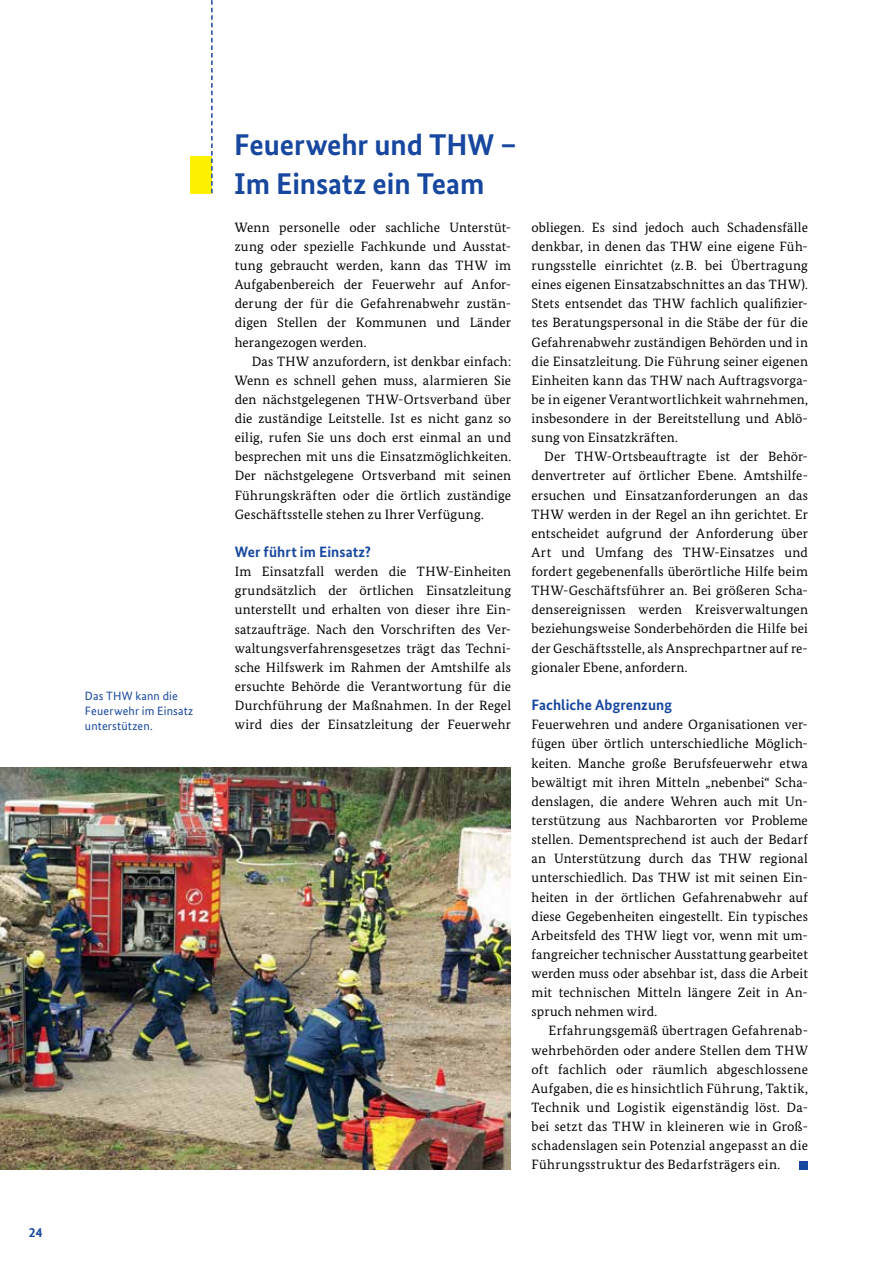
<style>
.page{position:relative;width:893px;height:1263px;background:#fff}
.page>*{position:absolute;margin:0;border:0;box-sizing:border-box;transform-origin:0 0}
.t1{font:700 30px/38.2px "Bundes Sans";letter-spacing:-.005em;color:#17479e}
.t2{font:700 15px "Bundes Sans";letter-spacing:.005em;color:#17479e}
.t3{font:13.5px/19.2px "Bundes Serif";letter-spacing:.015em;color:#000;text-align:justify}
.t4{font:700 13.5px "Bundes Sans";color:#17479e}
.t5{font:12px/15px "Bundes Sans";letter-spacing:.015em;color:#17479e}
</style>
<div class="page">
<img style="left:0;top:767px;width:510px;height:402px">
<div style="left:799px;top:1161px;width:9px;height:8px;background:#17479e"></div>
<div style="left:190px;top:156px;width:21px;height:37px;background:#fff200"></div>
<svg style="left:211px;top:0;width:2px;height:193px"></svg>
<p class="t4" style="left:29px;top:1224px;width:15px">24</p>
<p class="t5" style="left:85px;top:688px;width:110px">Das THW kann die<br>Feuerwehr im Einsatz unterstützen.</p>
<h1 class="t1" style="left:234px;top:125px;width:284px">Feuerwehr und THW –<br>Im Einsatz ein Team</h1>
<p class="t3" style="left:235px;top:217px;width:278px">Wenn personelle oder sachliche Unterstüt&shy;zung oder spezielle Fachkunde und Ausstat&shy;tung gebraucht werden, kann das THW im Aufgabenbereich der Feuerwehr auf Anfor&shy;derung der für die Gefahrenabwehr zustän&shy;digen Stellen der Kommunen und Länder herangezogen werden.</p>
<p class="t3" style="left:235px;top:351px;width:278px;text-indent:17px">Das THW anzufordern, ist denkbar einfach:<br>Wenn es schnell gehen muss, alarmieren Sie den nächstgelegenen THW-Ortsverband über die zuständige Leitstelle. Ist es nicht ganz so eilig, rufen Sie uns doch erst einmal an und besprechen mit uns die Einsatzmöglichkeiten.<br>Der nächstgelegene Ortsverband mit seinen Führungskräften oder die örtlich zuständige Geschäftsstelle stehen zu Ihrer Verfügung.</p>
<p class="t2" style="left:235px;top:543px;width:138px">Wer führt im Einsatz?</p>
<p class="t3" style="left:235px;top:562px;width:278px">Im Einsatzfall werden die THW-Einheiten grundsätzlich der örtlichen Einsatzleitung unterstellt und erhalten von dieser ihre Ein&shy;satzaufträge. Nach den Vorschriften des Ver&shy;waltungsverfahrensgesetzes trägt das Techni&shy;sche Hilfswerk im Rahmen der Amtshilfe als ersuchte Behörde die Verantwortung für die Durchführung der Maßnahmen. In der Regel wird dies der Einsatzleitung der Feuerwehr</p>
<p class="t3" style="left:531px;top:217px;width:278px">obliegen. Es sind jedoch auch Schadensfälle denkbar, in denen das THW eine eigene Füh&shy;rungsstelle einrichtet (z.B. bei Übertragung eines eigenen Einsatzabschnittes an das THW).<br>Stets entsendet das THW fachlich qualifizier&shy;tes Beratungspersonal in die Stäbe der für die Gefahrenabwehr zuständigen Behörden und in die Einsatzleitung. Die Führung seiner eigenen Einheiten kann das THW nach Auftragsvorga&shy;be in eigener Verantwortlichkeit wahrnehmen, insbesondere in der Bereitstellung und Ablö&shy;sung von Einsatzkräften.</p>
<p class="t3" style="left:532px;top:447px;width:278px;text-indent:13px">Der THW-Ortsbeauftragte ist der Behör&shy;denvertreter auf örtlicher Ebene. Amtshilfe&shy;ersuchen und Einsatzanforderungen an das THW werden in der Regel an ihn gerichtet. Er entscheidet aufgrund der Anforderung über Art und Umfang des THW-Einsatzes und fordert gegebenenfalls überörtliche Hilfe beim THW-Geschäftsführer an. Bei größeren Scha&shy;densereignissen werden Kreisverwaltungen beziehungsweise Sonderbehörden die Hilfe bei der Geschäftsstelle, als Ansprechpartner auf re&shy;gionaler Ebene, anfordern.</p>
<p class="t2" style="left:531px;top:696px;width:142px">Fachliche Abgrenzung</p>
<p class="t3" style="left:531px;top:715px;width:278px">Feuerwehren und andere Organisationen ver&shy;fügen über örtlich unterschiedliche Möglich&shy;keiten. Manche große Berufsfeuerwehr etwa bewältigt mit ihren Mitteln „nebenbei“ Scha&shy;denslagen, die andere Wehren auch mit Un&shy;terstützung aus Nachbarorten vor Probleme stellen. Dementsprechend ist auch der Bedarf an Unterstützung durch das THW regional unterschiedlich. Das THW ist mit seinen Ein&shy;heiten in der örtlichen Gefahrenabwehr auf diese Gegebenheiten eingestellt. Ein typisches Arbeitsfeld des THW liegt vor, wenn mit um&shy;fangreicher technischer Ausstattung gearbeitet werden muss oder absehbar ist, dass die Arbeit mit technischen Mitteln längere Zeit in An&shy;spruch nehmen wird.</p>
<p class="t3" style="left:532px;top:1021px;width:278px;text-indent:17px">Erfahrungsgemäß übertragen Gefahrenab&shy;wehrbehörden oder andere Stellen dem THW oft fachlich oder räumlich abgeschlossene Aufgaben, die es hinsichtlich Führung, Taktik, Technik und Logistik eigenständig löst. Da&shy;bei setzt das THW in kleineren wie in Groß&shy;schadenslagen sein Potenzial angepasst an die Führungsstruktur des Bedarfsträgers ein.</p>
</div>
